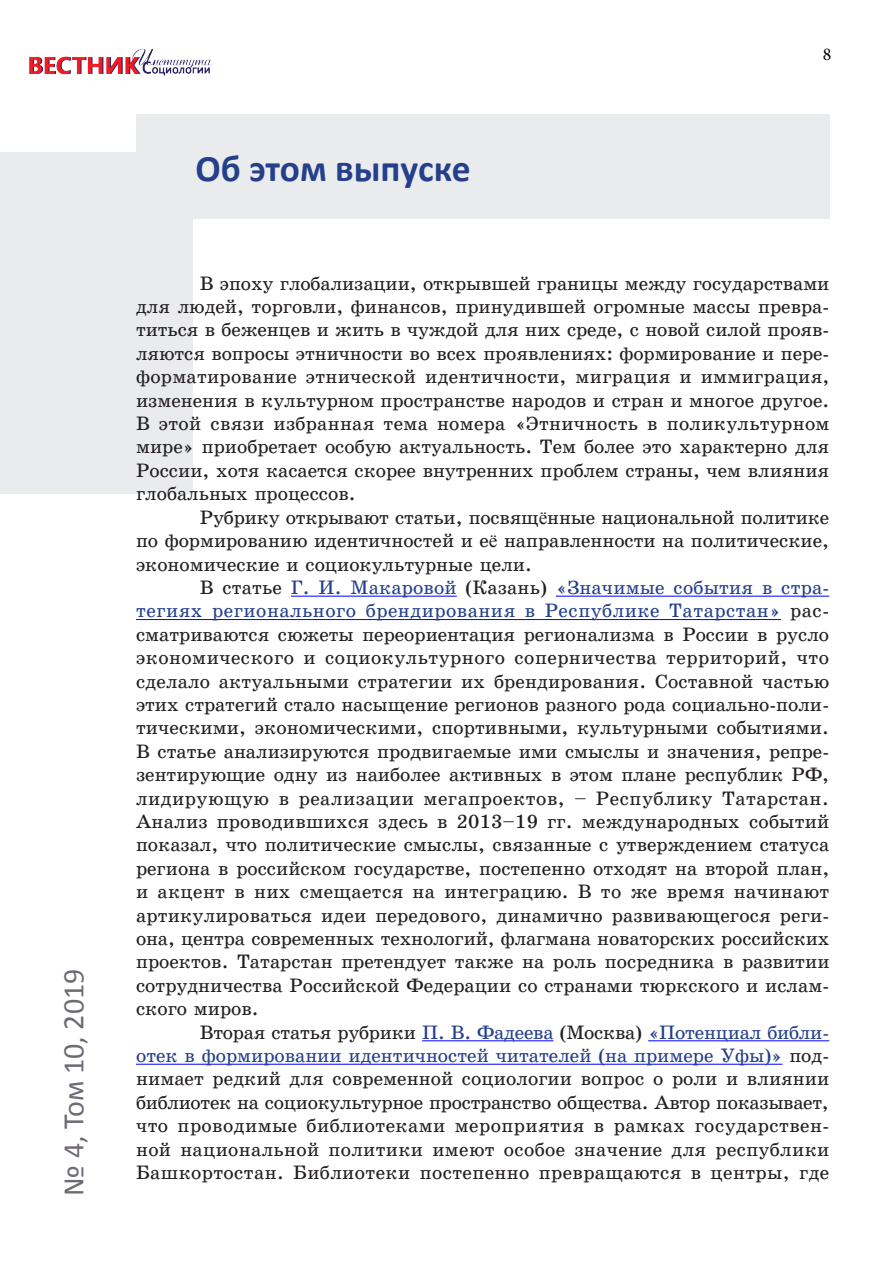
<style>
.page{position:relative;width:893px;height:1263px;background:#fff}
.page>*{position:absolute;margin:0;border:0;box-sizing:border-box;transform-origin:0 0}
.Название{font:700 37.5px "Calibri";color:#25408b}
.t1{font:30px "Calibri";color:#706a75}
.Текст{font:19.5px/23.4px "School Book C";color:#231f20;text-align:justify}
.t2{font:18px "Minion Pro";color:#000}
.s1{font-family:"Times New Roman"}
.s2{color:#25408b}
</style>
<div class="page">
<div style="left:136px;top:115px;width:693px;height:104px;background:#eaebed"></div>
<div style="left:0;top:152px;width:193px;height:341px;background:#eaebed"></div>
<hr style="left:291px;top:596px;width:166px;height:1px;background:#00f">
<hr style="left:556px;top:596px;width:273px;height:1px;background:#00f">
<hr style="left:136px;top:619px;width:645px;height:1px;background:#00f">
<hr style="left:422px;top:1040px;width:131px;height:1px;background:#00f">
<hr style="left:648px;top:1040px;width:181px;height:1px;background:#00f">
<hr style="left:136px;top:1064px;width:646px;height:1px;background:#00f">
<img style="left:29px;top:48px;width:183px;height:28px">
<h2 class="t1" style="left:55px;top:1196px;width:229px;rotate:-90deg">№ 4, Том 10, 2019</h2>
<p class="Название" style="left:196px;top:145px;width:277px">Об этом выпуске</p>
<p class="t2" style="left:823px;top:42px;width:10px">8</p>
<p class="Текст" style="left:136px;top:272px;width:695px;text-indent:64px">В эпоху глобализации, открывшей границы между государствами для людей, торговли, финансов, принудившей огромные массы превра&shy;титься в беженцев и жить в чуждой для них среде, с новой силой прояв&shy;ляются вопросы этничности во всех проявлениях: формирование и пере&shy;форматирование этнической идентичности, миграция и иммиграция, изменения в культурном пространстве народов и стран и многое другое.<br>В этой связи избранная тема номера «Этничность в поликультурном мире» приобретает особую актуальность. Тем более это характерно для России, хотя касается скорее внутренних проблем страны, чем влияния глобальных процессов.</p>
<p class="Текст" style="left:136px;top:506px;width:695px;text-indent:64px">Рубрику открывают статьи, посвящ<span class="s1">ё</span>нные национальной политике по формированию идентичностей и е<span class="s1">ё</span> направленности на политические, экономические и социокультурные цели.</p>
<p class="Текст" style="left:136px;top:576px;width:695px;text-indent:64px">В статье <span class="s2">Г. И. Макаровой</span> (Казань) <span class="s2">«Значимые события в стра&shy;тегиях регионального брендирования в Республике Татарстан»</span> рас&shy;сматриваются сюжеты переориентация регионализма в России в русло экономического и социокультурного соперничества территорий, что сделало актуальными стратегии их брендирования. Составной частью этих стратегий стало насыщение регионов разного рода социально-поли&shy;тическими, экономическими, спортивными, культурными событиями.<br>В статье анализируются продвигаемые ими смыслы и значения, репре&shy;зентирующие одну из наиболее активных в этом плане республик РФ, лидирующую в реализации мегапроектов, – Республику Татарстан.<br>Анализ проводившихся здесь в 2013–19 гг. международных событий показал, что политические смыслы, связанные с утверждением статуса региона в российском государстве, постепенно отходят на второй план, и акцент в них смещается на интеграцию. В то же время начинают артикулироваться идеи передового, динамично развивающегося реги&shy;она, центра современных технологий, флагмана новаторских российских проектов. Татарстан претендует также на роль посредника в развитии сотрудничества Российской Федерации со странами тюркского и ислам&shy;ского миров.</p>
<p class="Текст" style="left:136px;top:1020px;width:695px;text-indent:64px">Вторая статья рубрики <span class="s2">П. В. Фадеева</span> (Москва) <span class="s2">«Потенциал библи&shy;отек в формировании идентичностей читателей (на примере Уфы)»</span> под&shy;нимает редкий для современной социологии вопрос о роли и влиянии библиотек на социокультурное пространство общества. Автор показывает, что проводимые библиотеками мероприятия в рамках государствен&shy;ной национальной политики имеют особое значение для республики Башкортостан. Библиотеки постепенно превращаются в центры, где</p>
</div>
